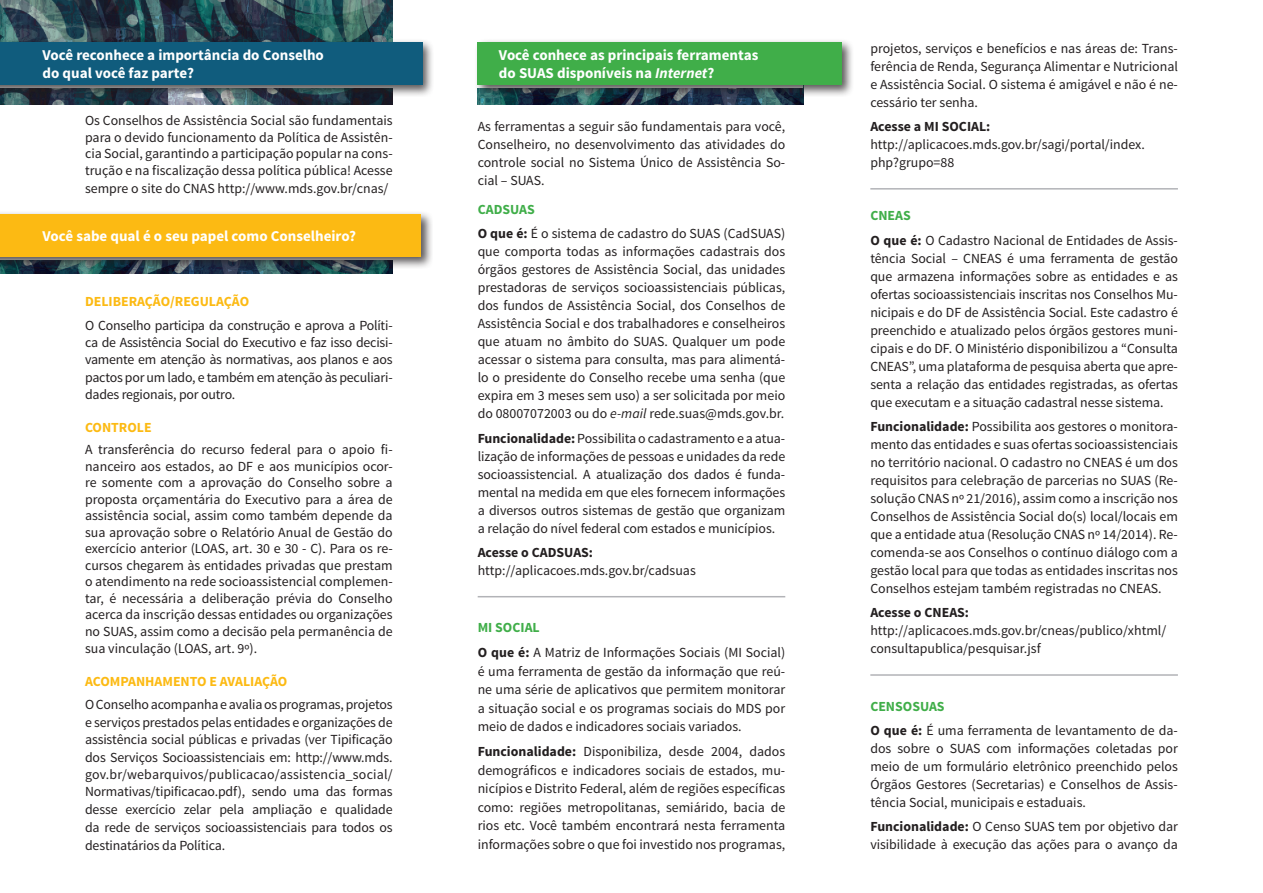
<style>
.page{position:relative;width:1263px;height:893px;background:#fff}
.page>*{position:absolute;margin:0;border:0;box-sizing:border-box;transform-origin:0 0}
.t1{font:700 15px/18px "Source Sans Pro";color:#fff}
.t2{font:13.8px/18px "Source Sans Pro";color:#231f20;text-align:justify}
.t3{font:700 13.8px "Source Sans Pro";color:#fcba13}
.t4{font:700 13.8px "Source Sans Pro";color:#231f20}
.s1{font-style:italic}
.s2{font-weight:700;color:#40ae49}
.s3{font-weight:700}
</style>
<div class="page">
<img style="left:0;top:0;width:393px;height:104px">
<hr style="left:478px;top:596px;width:307px;height:1px;background:#b2b3b7">
<img style="left:478px;top:97px;width:325px;height:7px">
<div style="left:474px;top:39px;width:380px;height:58px;background:#231f20;opacity:.75"></div>
<div style="left:478px;top:43px;width:364px;height:42px;background:#40ae49"></div>
<div style="left:0;top:39px;width:434px;height:58px;background:#231f20;opacity:.75"></div>
<div style="left:0;top:43px;width:422px;height:42px;background:#105c7d"></div>
<img style="left:0;top:269px;width:393px;height:5px">
<div style="left:0;top:210px;width:433px;height:59px;background:#231f20;opacity:.75"></div>
<div style="left:0;top:214px;width:421px;height:43px;background:#fcba13"></div>
<hr style="left:870px;top:188px;width:308px;height:2px;background:#b2b3b7">
<hr style="left:870px;top:674px;width:308px;height:2px;background:#b2b3b7">
<p class="t1" style="left:43px;top:47px;width:283px">Você reconhece a importância do Conselho do qual você faz parte?</p>
<p class="t2" style="left:85px;top:113px;width:309px;line-height:16.5px">Os Conselhos de Assistência Social são fundamentais para o devido funcionamento da Política de Assistên&shy;cia Social, garantindo a participação popular na cons&shy;trução e na fiscalização dessa política pública! Acesse</p>
<p class="t2" style="left:85px;top:179px;width:305px">sempre o site do CNAS http://www.mds.gov.br/cnas/</p>
<p class="t1" style="left:43px;top:228px;width:315px">Você sabe qual é o seu papel como Conselheiro?</p>
<p class="t3" style="left:85px;top:292px;width:166px">DELIBERAÇÃO/REGULAÇÃO</p>
<p class="t2" style="left:85px;top:317px;width:309px;line-height:17.4px">O Conselho participa da construção e aprova a Políti&shy;ca de Assistência Social do Executivo e faz isso decisi&shy;vamente em atenção às normativas, aos planos e aos pactos por um lado, e também em atenção às peculiari&shy;dades regionais, por outro.</p>
<p class="t3" style="left:85px;top:418px;width:68px">CONTROLE</p>
<p class="t2" style="left:85px;top:442px;width:309px;line-height:16.5px">A transferência do recurso federal para o apoio fi&shy;nanceiro aos estados, ao DF e aos municípios ocor&shy;re somente com a aprovação do Conselho sobre a proposta orçamentária do Executivo para a área de assistência social, assim como também depende da sua aprovação sobre o Relatório Anual de Gestão do exercício anterior (LOAS, art. 30 e 30 - C). Para os re&shy;cursos chegarem às entidades privadas que prestam o atendimento na rede socioassistencial complemen&shy;tar, é necessária a deliberação prévia do Conselho acerca da inscrição dessas entidades ou organizações no SUAS, assim como a decisão pela permanência de sua vinculação (LOAS, art. 9º).</p>
<p class="t3" style="left:85px;top:672px;width:204px">ACOMPANHAMENTO E AVALIAÇÃO</p>
<p class="t2" style="left:85px;top:696px;width:309px;line-height:17.5px">O Conselho acompanha e avalia os programas, projetos e serviços prestados pelas entidades e organizações de assistência social públicas e privadas (ver Tipificação dos Serviços Socioassistenciais em: http://www.mds. gov.br/webarquivos/publicacao/assistencia_social/ Normativas/tipificacao.pdf), sendo uma das formas desse exercício zelar pela ampliação e qualidade da rede de serviços socioassistenciais para todos os destinatários da Política.</p>
<p class="t1" style="left:499px;top:47px;width:261px">Você conhece as principais ferramentas do SUAS disponíveis na <span class="s1">Internet</span>?</p>
<p class="t2" style="left:478px;top:118px;width:309px">As ferramentas a seguir são fundamentais para você, Conselheiro, no desenvolvimento das atividades do controle social no Sistema Único de Assistência So&shy;cial – SUAS.</p>
<p class="t2" style="left:478px;top:197px;width:309px;line-height:24.5px"><span class="s2">CADSUAS<br></span><span class="s3">O que é:</span> É o sistema de cadastro do SUAS (CadSUAS)</p>
<p class="t2" style="left:478px;top:243px;width:309px">que comporta todas as informações cadastrais dos órgãos gestores de Assistência Social, das unidades prestadoras de serviços socioassistenciais públicas, dos fundos de Assistência Social, dos Conselhos de Assistência Social e dos trabalhadores e conselheiros que atuam no âmbito do SUAS. Qualquer um pode acessar o sistema para consulta, mas para alimentá&shy;lo o presidente do Conselho recebe uma senha (que expira em 3 meses sem uso) a ser solicitada por meio do 08007072003 ou do <span class="s1">e-mail</span> rede.suas@mds.gov.br.</p>
<p class="t2" style="left:478px;top:429px;width:309px"><span class="s3">Funcionalidade:</span> Possibilita o cadastramento e a atua&shy;lização de informações de pessoas e unidades da rede socioassistencial. A atualização dos dados é funda&shy;mental na medida em que eles fornecem informações a diversos outros sistemas de gestão que organizam a relação do nível federal com estados e municípios.</p>
<p class="t4" style="left:478px;top:544px;width:117px">Acesse o CADSUAS:</p>
<p class="t2" style="left:478px;top:562px;width:220px">http://aplicacoes.mds.gov.br/cadsuas</p>
<p class="t2" style="left:478px;top:616px;width:309px;line-height:24.9px"><span class="s2">MI SOCIAL<br></span><span class="s3">O que é:</span> A Matriz de Informações Sociais (MI Social)</p>
<p class="t2" style="left:478px;top:662px;width:309px;line-height:18.5px">é uma ferramenta de gestão da informação que reú&shy;ne uma série de aplicativos que permitem monitorar a situação social e os programas sociais do MDS por meio de dados e indicadores sociais variados.</p>
<p class="t2" style="left:478px;top:743px;width:309px;line-height:18.5px"><span class="s3">Funcionalidade:</span> Disponibiliza, desde 2004, dados demográficos e indicadores sociais de estados, mu&shy;nicípios e Distrito Federal, além de regiões específicas como: regiões metropolitanas, semiárido, bacia de rios etc. Você também encontrará nesta ferramenta informações sobre o que foi investido nos programas,</p>
<p class="t2" style="left:870px;top:40px;width:309px">projetos, serviços e benefícios e nas áreas de: Trans&shy;ferência de Renda, Segurança Alimentar e Nutricional e Assistência Social. O sistema é amigável e não é ne&shy;cessário ter senha.</p>
<p class="t4" style="left:870px;top:118px;width:122px">Acesse a MI SOCIAL:</p>
<p class="t2" style="left:870px;top:136px;width:276px">http://aplicacoes.mds.gov.br/sagi/portal/index. php?grupo=88</p>
<p class="t2" style="left:870px;top:204px;width:309px;line-height:24.5px"><span class="s2">CNEAS<br></span><span class="s3">O que é:</span> O Cadastro Nacional de Entidades de Assis-</p>
<p class="t2" style="left:870px;top:249px;width:309px">tência Social – CNEAS é uma ferramenta de gestão que armazena informações sobre as entidades e as ofertas socioassistenciais inscritas nos Conselhos Mu&shy;nicipais e do DF de Assistência Social. Este cadastro é preenchido e atualizado pelos órgãos gestores muni&shy;cipais e do DF. O Ministério disponibilizou a “Consulta CNEAS”, uma plataforma de pesquisa aberta que apre&shy;senta a relação das entidades registradas, as ofertas que executam e a situação cadastral nesse sistema.</p>
<p class="t2" style="left:870px;top:418px;width:309px"><span class="s3">Funcionalidade:</span> Possibilita aos gestores o monitora&shy;mento das entidades e suas ofertas socioassistenciais no território nacional. O cadastro no CNEAS é um dos requisitos para celebração de parcerias no SUAS (Re&shy;solução CNAS nº 21/2016), assim como a inscrição nos Conselhos de Assistência Social do(s) local/locais em que a entidade atua (Resolução CNAS nº 14/2014). Re&shy;comenda-se aos Conselhos o contínuo diálogo com a gestão local para que todas as entidades inscritas nos Conselhos estejam também registradas no CNEAS.</p>
<p class="t4" style="left:870px;top:604px;width:100px">Acesse o CNEAS:</p>
<p class="t2" style="left:870px;top:622px;width:297px">http://aplicacoes.mds.gov.br/cneas/publico/xhtml/ consultapublica/pesquisar.jsf</p>
<p class="t2" style="left:870px;top:694px;width:309px;line-height:24.5px"><span class="s2">CENSOSUAS<br></span><span class="s3">O que é:</span> É uma ferramenta de levantamento de da-</p>
<p class="t2" style="left:870px;top:740px;width:309px">dos sobre o SUAS com informações coletadas por meio de um formulário eletrônico preenchido pelos Órgãos Gestores (Secretarias) e Conselhos de Assis&shy;tência Social, municipais e estaduais.</p>
<p class="t2" style="left:870px;top:818px;width:309px"><span class="s3">Funcionalidade:</span> O Censo SUAS tem por objetivo dar visibilidade à execução das ações para o avanço da</p>
</div>
